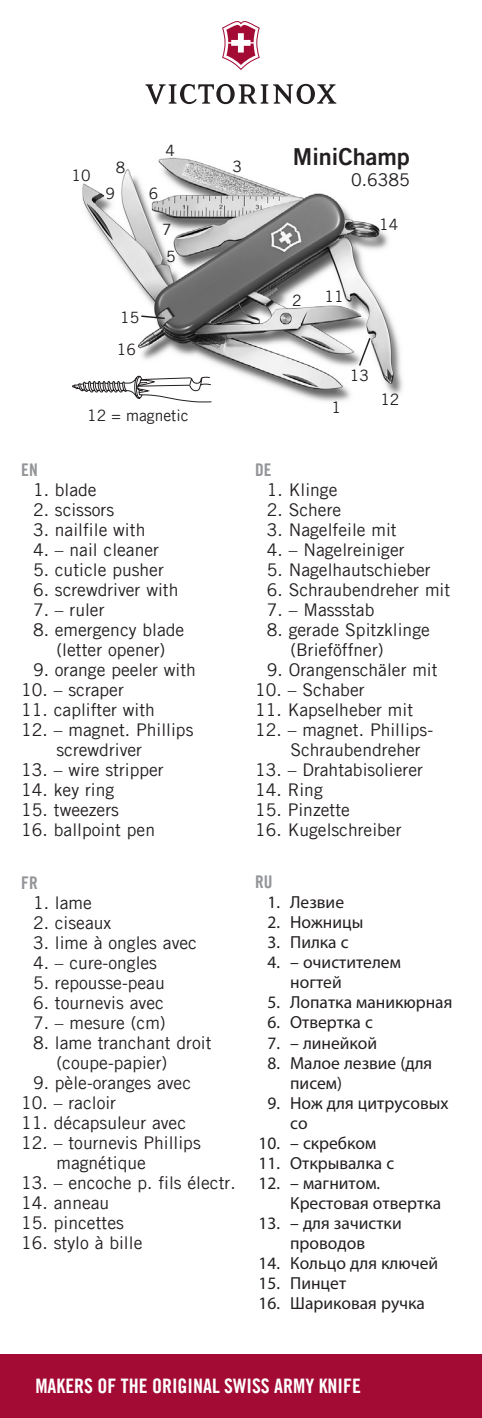
<style>
.page{position:relative;width:482px;height:1418px;background:#fff}
.page>*{position:absolute;margin:0;border:0;box-sizing:border-box;transform-origin:0 0}
.t1{font:23.5px "Trade Gothic LT Com Bd 2";color:#231f20}
.t2{font:20px "Trade Gothic LT Com Bd Cn 20";color:#fff}
.t3{font:17.5px/20px "Trade Gothic LT Com";color:#231f20}
.t4{font:17.5px/20px "Myriad Pro";color:#231f20}
.t5{font:17.5px "Trade Gothic LT Com Bd Cn 20";color:#939598}
.t6{font:15.5px/31.8px "Trade Gothic LT Com";color:#231f20}
</style>
<div class="page">
<svg style="left:145px;top:84px;width:191px;height:20px"></svg>
<svg style="left:222px;top:21px;width:38px;height:49px"></svg>
<img style="left:82px;top:157px;width:321px;height:246px">
<svg style="left:140px;top:314px;width:26px;height:6px"></svg>
<svg style="left:358px;top:336px;width:14px;height:31px"></svg>
<svg style="left:72px;top:376px;width:139px;height:26px"></svg>
<div style="left:0;top:1354px;width:482px;height:63px;background:#a30a34"></div>
<p class="t6" style="left:166px;top:134px;width:11px">4</p>
<h1 class="t1" style="left:293px;top:142px;width:119px">MiniChamp</h1>
<p class="t6" style="left:232px;top:151px;width:11px">3</p>
<p class="t6" style="left:116px;top:151px;width:11px">8</p>
<p class="t6" style="left:72px;top:159px;width:21px">10</p>
<p class="t3" style="left:351px;top:170px;width:60px">0.6385</p>
<p class="t6" style="left:106px;top:178px;width:11px">9</p>
<p class="t6" style="left:149px;top:178px;width:11px">6</p>
<p class="t6" style="left:162px;top:213px;width:11px">7</p>
<p class="t6" style="left:117px;top:301px;width:24px">15<br>16</p>
<p class="t6" style="left:166px;top:240px;width:11px">5</p>
<p class="t6" style="left:87px;top:399px;width:103px">12 = magnetic</p>
<p class="t5" style="left:21px;top:459px;width:18px">EN</p>
<p class="t3" style="left:33px;top:479px;width:65px">1. blade</p>
<p class="t3" style="left:33px;top:499px;width:83px">2. scissors</p>
<p class="t3" style="left:33px;top:519px;width:114px">3. nailfile with</p>
<p class="t3" style="left:33px;top:539px;width:128px">4. – nail cleaner</p>
<p class="t3" style="left:33px;top:559px;width:132px">5. cuticle pusher</p>
<p class="t3" style="left:33px;top:579px;width:147px">6. screwdriver with</p>
<p class="t3" style="left:33px;top:599px;width:73px">7. – ruler</p>
<p class="t3" style="left:33px;top:619px;width:153px;text-align:center">8. emergency blade (letter opener)</p>
<p class="t3" style="left:33px;top:659px;width:164px">9. orange peeler with</p>
<p class="t3" style="left:21px;top:679px;width:104px">10. – scraper</p>
<p class="t3" style="left:21px;top:699px;width:135px">11. caplifter with</p>
<p class="t3" style="left:56px;top:719px;width:138px;text-indent:-35px">12. – magnet. Phillips screwdriver</p>
<p class="t3" style="left:21px;top:759px;width:144px">13. – wire stripper</p>
<p class="t3" style="left:21px;top:779px;width:94px">14. key ring</p>
<p class="t3" style="left:21px;top:799px;width:99px">15. tweezers</p>
<p class="t3" style="left:21px;top:819px;width:135px">16. ballpoint pen</p>
<p class="t5" style="left:21px;top:871px;width:18px">FR</p>
<p class="t3" style="left:33px;top:892px;width:60px">1. lame</p>
<p class="t3" style="left:33px;top:912px;width:80px">2. ciseaux</p>
<p class="t3" style="left:33px;top:932px;width:165px">3. lime à ongles avec</p>
<p class="t3" style="left:33px;top:952px;width:126px">4. – cure-ongles</p>
<p class="t3" style="left:33px;top:972px;width:133px">5. repousse-peau</p>
<p class="t3" style="left:33px;top:992px;width:132px">6. tournevis avec</p>
<p class="t3" style="left:33px;top:1012px;width:134px">7. – mesure (cm)</p>
<p class="t3" style="left:56px;top:1032px;width:157px;text-indent:-23px">8. lame tranchant droit (coupe-papier)</p>
<p class="t3" style="left:33px;top:1072px;width:160px">9. pèle-oranges avec</p>
<p class="t3" style="left:21px;top:1092px;width:96px">10. – racloir</p>
<p class="t3" style="left:21px;top:1112px;width:166px">11. décapsuleur avec</p>
<p class="t3" style="left:56px;top:1132px;width:146px;text-indent:-35px">12. – tournevis Phillips magnétique</p>
<p class="t3" style="left:21px;top:1172px;width:216px">13. – encoche p. fils électr.</p>
<p class="t3" style="left:21px;top:1192px;width:90px">14. anneau</p>
<p class="t3" style="left:21px;top:1212px;width:104px">15. pincettes</p>
<p class="t3" style="left:21px;top:1232px;width:123px">16. stylo à bille</p>
<p class="t6" style="left:292px;top:284px;width:11px">2</p>
<p class="t6" style="left:324px;top:281px;width:21px">11</p>
<p class="t6" style="left:379px;top:208px;width:21px">14</p>
<p class="t6" style="left:332px;top:392px;width:11px">1</p>
<p class="t6" style="left:350px;top:360px;width:21px">13</p>
<p class="t6" style="left:380px;top:384px;width:21px">12</p>
<p class="t5" style="left:255px;top:459px;width:18px">DE</p>
<p class="t3" style="left:267px;top:479px;width:72px">1. Klinge</p>
<p class="t3" style="left:267px;top:499px;width:76px">2. Schere</p>
<p class="t3" style="left:267px;top:519px;width:131px">3. Nagelfeile mit</p>
<p class="t3" style="left:267px;top:539px;width:139px">4. – Nagelreiniger</p>
<p class="t3" style="left:267px;top:559px;width:165px">5. Nagelhautschieber</p>
<p class="t3" style="left:267px;top:579px;width:185px">6. Schraubendreher mit</p>
<p class="t3" style="left:267px;top:599px;width:109px">7. – Massstab</p>
<p class="t3" style="left:290px;top:619px;width:141px;text-indent:-23px">8. gerade Spitzklinge (Brieföffner)</p>
<p class="t3" style="left:267px;top:659px;width:172px">9. Orangenschäler mit</p>
<p class="t3" style="left:255px;top:679px;width:111px">10. – Schaber</p>
<p class="t3" style="left:255px;top:699px;width:160px">11. Kapselheber mit</p>
<p class="t3" style="left:290px;top:719px;width:144px;text-indent:-35px">12. – magnet. Phillips-<br>Schraubendreher</p>
<p class="t3" style="left:255px;top:759px;width:169px">13. – Drahtabisolierer</p>
<p class="t3" style="left:255px;top:779px;width:69px">14. Ring</p>
<p class="t3" style="left:255px;top:799px;width:96px">15. Pinzette</p>
<p class="t3" style="left:255px;top:819px;width:148px">16. Kugelschreiber</p>
<p class="t5" style="left:255px;top:871px;width:19px">RU</p>
<p class="t4" style="left:268px;top:892px;width:78px">1. Лезвие</p>
<p class="t4" style="left:268px;top:912px;width:97px">2. Ножницы</p>
<p class="t4" style="left:268px;top:932px;width:83px">3. Пилка с</p>
<p class="t4" style="left:290px;top:952px;width:112px;text-indent:-23px">4. – очистителем ногтей</p>
<p class="t4" style="left:268px;top:992px;width:186px">5. Лопатка маникюрная</p>
<p class="t4" style="left:268px;top:1012px;width:107px">6. Отвертка с</p>
<p class="t4" style="left:268px;top:1032px;width:111px">7. – линейкой</p>
<p class="t4" style="left:290px;top:1052px;width:144px;text-indent:-23px">8. Малое лезвие (для писем)</p>
<p class="t4" style="left:290px;top:1092px;width:160px;text-indent:-23px">9. Нож для цитрусовых со</p>
<p class="t4" style="left:259px;top:1132px;width:119px">10. – скребком</p>
<p class="t4" style="left:259px;top:1152px;width:137px">11. Открывалка с</p>
<p class="t4" style="left:290px;top:1172px;width:153px;text-indent:-32px">12. – магнитом.<br>Крестовая отвертка</p>
<p class="t4" style="left:259px;top:1212px;width:145px;text-align:center">13. – для зачистки проводов</p>
<p class="t4" style="left:259px;top:1252px;width:181px">14. Кольцо для ключей</p>
<p class="t4" style="left:259px;top:1272px;width:89px">15. Пинцет</p>
<p class="t4" style="left:259px;top:1292px;width:168px">16. Шариковая ручка</p>
<p class="t2" style="left:35px;top:1373px;width:327px">MAKERS OF THE ORIGINAL SWISS ARMY KNIFE</p>
</div>
